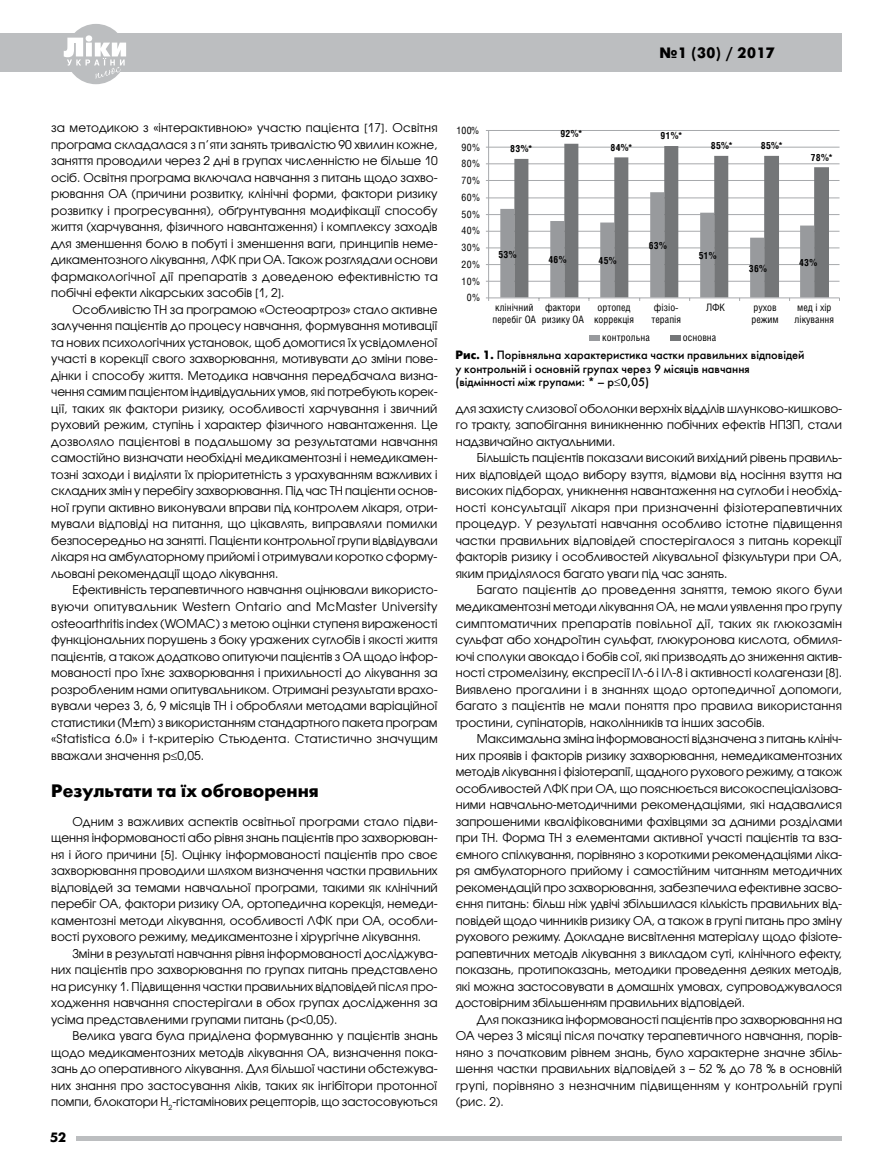
<style>
.page{position:relative;width:893px;height:1166px;background:#fff}
.page>*{position:absolute;margin:0;border:0;box-sizing:border-box;transform-origin:0 0}
.t1{font:700 18px "Futura Futuris C";color:#000}
.t2{font:700 15px "Futura Futuris C";letter-spacing:.03em;color:#000}
.t3{font:700 13.5px "Futura Futuris C";color:#000}
.t4{font:12px/16.5px "Avant Garde Gothic C";color:#000;text-align:justify}
.t5{font:12px/13.5px "Futura Futuris C";color:#000}
.t6{font:10.2px/12.3px "Helios Cond C";color:#000}
.t7{font:700 9.75px "Helios Cond C";letter-spacing:.03em;color:#000}
.s1{font-family:"Myriad Pro"}
.s2{font-weight:700}
</style>
<div class="page">
<div style="left:0;top:33px;width:842px;height:38px;background:#bcbec0"></div>
<hr style="left:77px;top:1136px;width:765px;height:4px;background:#bcbec0">
<div style="left:66px;top:24px;width:60px;height:60px;background:#bcbec0;border-radius:50%"></div>
<svg style="left:64px;top:35px;width:62px;height:44px"></svg>
<hr style="left:489px;top:130px;width:350px;height:1px;background:#a7a9ac">
<hr style="left:489px;top:147px;width:350px;height:1px;background:#a7a9ac">
<hr style="left:489px;top:163px;width:350px;height:1px;background:#a7a9ac">
<hr style="left:489px;top:180px;width:350px;height:1px;background:#a7a9ac">
<hr style="left:489px;top:197px;width:350px;height:1px;background:#a7a9ac">
<hr style="left:489px;top:214px;width:350px;height:1px;background:#a7a9ac">
<hr style="left:489px;top:231px;width:350px;height:1px;background:#a7a9ac">
<hr style="left:489px;top:247px;width:350px;height:1px;background:#a7a9ac">
<hr style="left:489px;top:264px;width:350px;height:1px;background:#a7a9ac">
<hr style="left:489px;top:281px;width:350px;height:1px;background:#a7a9ac">
<hr style="left:488px;top:130px;width:1px;height:171px;background:#a7a9ac">
<svg style="left:514px;top:144px;width:315px;height:153px"></svg>
<hr style="left:489px;top:297px;width:350px;height:1px;background:#a7a9ac">
<svg style="left:500px;top:192px;width:314px;height:109px"></svg>
<div style="left:589px;top:335px;width:11px;height:5px;background:#989a9d"></div>
<div style="left:670px;top:335px;width:10px;height:5px;background:#747678"></div>
<p class="t2" style="left:659px;top:44px;width:117px">№1 (30) / 2017</p>
<p class="t4" style="left:51px;top:119px;width:388px">за методикою з «інтерактивною» участю пацієнта <span class="s1">[</span>17<span class="s1">]</span>. Освітня програма складалася з п’яти занять тривалістю 90 хвилин кожне, заняття проводили через 2 дні в групах численністю не більше 10 осіб. Освітня програма включала навчання з питань щодо захво&shy;рювання ОА (причини розвитку, клінічні форми, фактори ризику розвитку і прогресування), обґрунтування модифікації способу життя (харчування, фізичного навантаження) і комплексу заходів для зменшення болю в побуті і зменшення ваги, принципів неме&shy;дикаментозного лікування, ЛФК при ОА. Також розглядали основи фармакологічної дії препаратів з доведеною ефективністю та побічні ефекти лікарських засобів <span class="s1">[</span>1, 2<span class="s1">]</span>.</p>
<p class="t4" style="left:51px;top:301px;width:388px;text-indent:21px">Особливістю ТН за програмою «Остеоартроз» стало активне залучення пацієнтів до процесу навчання, формування мотивації та нових психологічних установок, щоб домогтися їх усвідомленої участі в корекції свого захворювання, мотивувати до зміни пове&shy;дінки і способу життя. Методика навчання передбачала визна&shy;чення самим пацієнтом індивідуальних умов, які потребують корек&shy;ції, таких як фактори ризику, особливості харчування і звичний руховий режим, ступінь і характер фізичного навантаження. Це дозволяло пацієнтові в подальшому за результатами навчання самостійно визначати необхідні медикаментозні і немедикамен&shy;тозні заходи і виділяти їх пріоритетність з урахуванням важливих і складних змін у перебігу захворювання. Під час ТН пацієнти основ&shy;ної групи активно виконували вправи під контролем лікаря, отри&shy;мували відповіді на питання, що цікавлять, виправляли помилки безпосередньо на занятті. Пацієнти контрольної групи відвідували лікаря на амбулаторному прийомі і отримували коротко сформу&shy;льовані рекомендації щодо лікування.</p>
<p class="t4" style="left:51px;top:581px;width:388px;text-indent:21px">Ефективність терапевтичного навчання оцінювали використо&shy;вуючи опитувальник Western Ontario and McMaster University osteoarthritis index (WOMAC) з метою оцінки ступеня вираженості функціональних порушень з боку уражених суглобів і якості життя пацієнтів, а також додатково опитуючи пацієнтів з ОА щодо інфор&shy;мованості про їхнє захворювання і прихильності до лікування за розробленим нами опитувальником. Отримані результати врахо&shy;вували через 3, 6, 9 місяців ТН і обробляли методами варіаційної статистики (M±m) з використанням стандартного пакета програм «Statistica 6.0» і t-критерію Стьюдента. Статистично значущим вважали значення р≤0,05.</p>
<h1 class="t1" style="left:51px;top:780px;width:269px">Результати та їх обговорення</h1>
<p class="t4" style="left:51px;top:812px;width:388px;text-indent:21px">Одним з важливих аспектів освітньої програми стало підви&shy;щення інформованості або рівня знань пацієнтів про захворюван&shy;ня і його причини <span class="s1">[</span>5<span class="s1">]</span>. Оцінку інформованості пацієнтів про своє захворювання проводили шляхом визначення частки правильних відповідей за темами навчальної програми, такими як клінічний перебіг ОА, фактори ризику ОА, ортопедична корекція, немеди&shy;каментозні методи лікування, особливості ЛФК при ОА, особли&shy;вості рухового режиму, медикаментозне і хірургічне лікування.</p>
<p class="t4" style="left:51px;top:944px;width:388px;text-indent:21px">Зміни в результаті навчання рівня інформованості досліджува&shy;них пацієнтів про захворювання по групах питань представлено на рисунку 1. Підвищення частки правильних відповідей після про&shy;ходження навчання спостерігали в обох групах дослідження за усіма представленими групами питань (р&lt;0,05).</p>
<p class="t4" style="left:51px;top:1027px;width:388px;text-indent:21px">Велика увага була приділена формуванню у пацієнтів знань щодо медикаментозних методів лікування ОА, визначення пока&shy;зань до оперативного лікування. Для більшої частини обстежува&shy;них знання про застосування ліків, таких як інгібітори протонної помпи, блокатори Н<sub>2</sub>-гістамінових рецепторів, що застосовуються</p>
<p class="t3" style="left:50px;top:1129px;width:18px">52</p>
<p class="t6" style="left:456px;top:124px;width:25px">100%</p>
<p class="t6" style="left:462px;top:141px;width:20px">90%</p>
<p class="t6" style="left:462px;top:157px;width:20px">80%</p>
<p class="t6" style="left:462px;top:174px;width:20px">70%</p>
<p class="t6" style="left:462px;top:191px;width:20px">60%</p>
<p class="t6" style="left:462px;top:208px;width:20px">50%</p>
<p class="t6" style="left:462px;top:224px;width:20px">40%</p>
<p class="t6" style="left:462px;top:241px;width:20px">30%</p>
<p class="t6" style="left:462px;top:258px;width:20px">20%</p>
<p class="t6" style="left:462px;top:275px;width:20px">10%</p>
<p class="t6" style="left:467px;top:291px;width:15px">0%</p>
<p class="t7" style="left:510px;top:143px;width:23px">83%*</p>
<p class="t7" style="left:560px;top:128px;width:23px">92%*</p>
<p class="t7" style="left:610px;top:141px;width:23px">84%*</p>
<p class="t7" style="left:661px;top:129px;width:23px">91%*</p>
<p class="t7" style="left:711px;top:139px;width:23px">85%*</p>
<p class="t7" style="left:761px;top:139px;width:23px">85%*</p>
<p class="t7" style="left:811px;top:151px;width:23px">78%*</p>
<p class="t7" style="left:498px;top:248px;width:20px">53%</p>
<p class="t7" style="left:548px;top:254px;width:20px">46%</p>
<p class="t7" style="left:599px;top:255px;width:20px">45%</p>
<p class="t7" style="left:649px;top:240px;width:20px">63%</p>
<p class="t7" style="left:699px;top:250px;width:19px">51%</p>
<p class="t7" style="left:749px;top:262px;width:20px">36%</p>
<p class="t7" style="left:799px;top:256px;width:20px">43%</p>
<p class="t6" style="left:652px;top:301px;width:31px">фізіо&shy;терапія</p>
<p class="t6" style="left:706px;top:301px;width:20px">ЛФК</p>
<p class="t6" style="left:751px;top:301px;width:29px">рухов режим</p>
<p class="t6" style="left:795px;top:301px;width:41px">мед і хір лікування</p>
<p class="t6" style="left:493px;top:301px;width:45px">клінічний перебіг ОА</p>
<p class="t6" style="left:542px;top:301px;width:44px;text-align:center">фактори ризику ОА</p>
<p class="t6" style="left:594px;top:301px;width:41px;text-align:center">ортопед коррекція</p>
<p class="t5" style="left:455px;top:348px;width:351px"><span class="s2">Рис. 1.</span> Порівняльна характеристика частки правильних відповідей у контрольній і основній групах через 9 місяців навчання (відмінності між групами: * – р≤0,05)</p>
<p class="t6" style="left:602px;top:331px;width:49px">контрольна</p>
<p class="t6" style="left:683px;top:331px;width:35px">основна</p>
<p class="t4" style="left:456px;top:400px;width:388px">для захисту слизової оболонки верхніх відділів шлунково-кишково&shy;го тракту, запобігання виникненню побічних ефектів НПЗП, стали надзвичайно актуальними.</p>
<p class="t4" style="left:456px;top:449px;width:388px;text-indent:21px">Більшість пацієнтів показали високий вихідний рівень правиль&shy;них відповідей щодо вибору взуття, відмови від носіння взуття на високих підборах, уникнення навантаження на суглоби і необхід&shy;ності консультації лікаря при призначенні фізіотерапевтичних процедур. У результаті навчання особливо істотне підвищення частки правильних відповідей спостерігалося з питань корекції факторів ризику і особливостей лікувальної фізкультури при ОА, яким приділялося багато уваги під час занять.</p>
<p class="t4" style="left:456px;top:581px;width:388px;text-indent:21px">Багато пацієнтів до проведення заняття, темою якого були медикаментозні методи лікування ОА, не мали уявлення про групу симптоматичних препаратів повільної дії, таких як глюкозамін сульфат або хондроїтин сульфат, глюкуронова кислота, обмиля&shy;ючі сполуки авокадо і бобів сої, які призводять до зниження актив&shy;ності стромелізину, експресії ІЛ-6 і ІЛ-8 і активності колагенази <span class="s1">[</span>8<span class="s1">]</span>.<br>Виявлено прогалини і в знаннях щодо ортопедичної допомоги, багато з пацієнтів не мали поняття про правила використання тростини, супінаторів, наколінників та інших засобів.</p>
<p class="t4" style="left:456px;top:730px;width:388px;text-indent:21px">Максимальна зміна інформованості відзначена з питань клініч&shy;них проявів і факторів ризику захворювання, немедикаментозних методів лікування і фізіотерапії, щадного рухового режиму, а також особливостей ЛФК при ОА, що пояснюється високоспеціалізова&shy;ними навчально-методичними рекомендаціями, які надавалися запрошеними кваліфікованими фахівцями за даними розділами при ТН. Форма ТН з елементами активної участі пацієнтів та вза&shy;ємного спілкування, порівняно з короткими рекомендаціями ліка&shy;ря амбулаторного прийому і самостійним читанням методичних рекомендацій про захворювання, забезпечила ефективне засво&shy;єння питань: більш ніж удвічі збільшилася кількість правильних від&shy;повідей щодо чинників ризику ОА, а також в групі питань про зміну рухового режиму. Докладне висвітлення матеріалу щодо фізіоте&shy;рапевтичних методів лікування з викладом суті, клінічного ефекту, показань, протипоказань, методики проведення деяких методів, які можна застосовувати в домашніх умовах, супроводжувалося достовірним збільшенням правильних відповідей.</p>
<p class="t4" style="left:456px;top:1010px;width:388px;text-indent:21px">Для показника інформованості пацієнтів про захворювання на ОА через 3 місяці після початку терапевтичного навчання, порів&shy;няно з початковим рівнем знань, було характерне значне збіль&shy;шення частки правильних відповідей з – 52 % до 78 % в основній групі, порівняно з незначним підвищенням у контрольній групі (рис. 2).</p>
</div>
